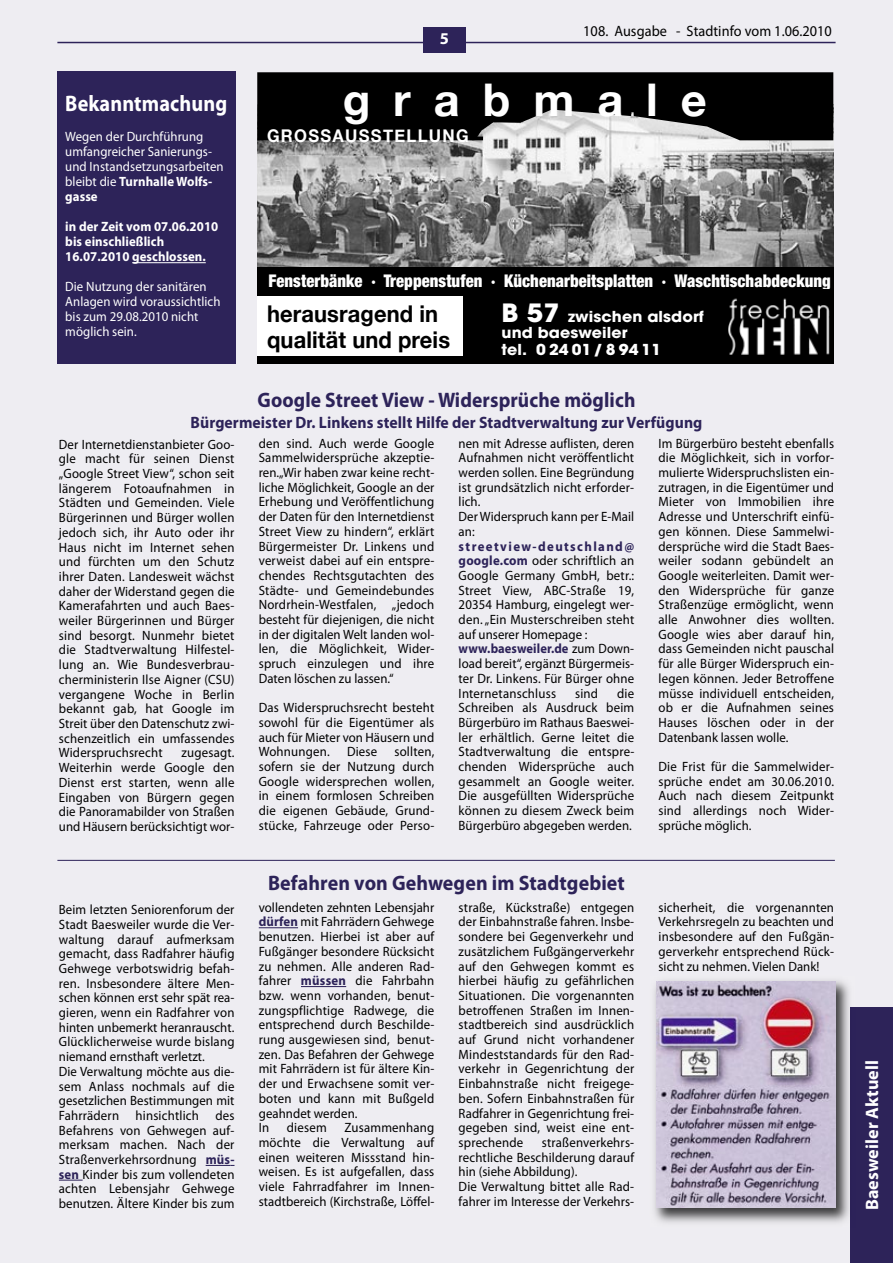
<style>
.page{position:relative;width:893px;height:1263px;background:#eeedf2}
.page>*{position:absolute;margin:0;border:0;box-sizing:border-box;transform-origin:0 0}
.t1{font:700 45px "Helvetica Neue";letter-spacing:.505em;color:#fff}
.t2{font:700 23.1px/26px "Helvetica Neue";letter-spacing:.005em;color:#000;scale:.95 1}
.t3{font:700 22.5px "Myriad Pro";letter-spacing:.005em;color:#fff;scale:.9 1}
.t4{font:700 21px "Myriad Pro";letter-spacing:.005em;color:#2d2359;scale:.93 1}
.t5{font:700 21px "Myriad Pro";letter-spacing:.005em;color:#2d2359;scale:.95 1}
.t6{font:700 18px "Myriad Pro";letter-spacing:.005em;color:#fff}
.t7{font:900 condensed 17.55px "Helvetica Neue";letter-spacing:.005em;color:#fff;scale:.95 1}
.t8{font:700 17.55px "Helvetica Neue";letter-spacing:.08em;color:#fff;scale:.95 1}
.t9{font:700 16.5px "Myriad Pro";letter-spacing:.005em;color:#2d2359;scale:.95 1}
.t10{font:700 16.5px "Myriad Pro";color:#fff}
.t11{font:700 15px/16.2px "Avant Garde";letter-spacing:.005em;color:#fff;scale:1.06 1}
.t12{font:15px "Myriad Pro";letter-spacing:.005em;color:#000;scale:.95 1}
.t13{font:13.5px/14.7px "Myriad Pro";letter-spacing:.015em;color:#000;text-align:justify;scale:.95 1}
.t14{font:13.5px/15px "Myriad Pro";letter-spacing:.005em;color:#fff;scale:.95 1}
.t15{font:700 13.5px/15px "Myriad Pro";letter-spacing:.005em;color:#fff;scale:.95 1}
.s1{font-weight:700}
.s2{font-size:25.05px}
.s3{font-weight:700;color:#2d2359}
</style>
<div class="page">
<div style="left:850px;top:1008px;width:43px;height:255px;background:#2d2359"></div>
<hr style="left:57px;top:42px;width:779px;height:1px;background:#2d2359">
<div style="left:423px;top:28px;width:43px;height:25px;background:#2d2359"></div>
<img style="left:257px;top:140px;width:576px;height:127px">
<svg style="left:257px;top:72px;width:576px;height:68px;background:#1f1f1f"></svg>
<div style="left:257px;top:267px;width:576px;height:97px;background:#000"></div>
<div style="left:257px;top:297px;width:205px;height:59px;background:#fff"></div>
<img style="left:728px;top:298px;width:102px;height:57px">
<div style="left:57px;top:72px;width:179px;height:292px;background:#2d2359"></div>
<hr style="left:132px;top:262px;width:74px;height:1px;background:#fff">
<svg style="left:206px;top:1165px;width:28px;height:1px"></svg>
<svg style="left:59px;top:1180px;width:24px;height:1px"></svg>
<hr style="left:259px;top:927px;width:39px;height:1px;background:#2d2359">
<hr style="left:301px;top:986px;width:45px;height:1px;background:#2d2359">
<img style="left:654px;top:980px;width:201px;height:243px">
<img style="left:850px;top:1008px;width:5px;height:215px">
<img style="left:657px;top:982px;width:179px;height:226px">
<hr style="left:57px;top:860px;width:778px;height:1px;background:#2d2359">
<h3 class="t3" style="left:65px;top:95px;width:181px">Bekanntmachung</h3>
<p class="t14" style="left:65px;top:130px;width:168px">Wegen der Durchführung umfangreicher Sanierungs&shy;und Instandsetzungsarbeiten bleibt die <span class="s1">Turnhalle Wolfs&shy;gasse</span></p>
<p class="t15" style="left:65px;top:220px;width:163px">in der Zeit vom 07.06.2010 bis einschließlich<br>16.07.2010 geschlossen.</p>
<p class="t14" style="left:65px;top:280px;width:165px">Die Nutzung der sanitären<br>Anlagen wird voraussichtlich bis zum 29.08.2010 nicht möglich sein.</p>
<p class="t10" style="left:440px;top:32px;width:11px">5</p>
<p class="t12" style="left:583px;top:26px;width:263px">108. Ausgabe - Stadtinfo vom 1.06.2010</p>
<h1 class="t1" style="left:343px;top:73px;width:366px">grabmale</h1>
<p class="t8" style="left:267px;top:124px;width:214px">GROSSAUSSTELLUNG</p>
<p class="t7" style="left:268px;top:274px;width:593px">Fensterbänke · Treppenstufen · Küchenarbeitsplatten · Waschtischabdeckung</p>
<h2 class="t2" style="left:267px;top:300px;width:194px">herausragend in qualität und preis</h2>
<p class="t11" style="left:501px;top:310px;width:192px"><span class="s2">B 57</span> zwischen alsdorf und baesweiler<br>tel. 0 24 01/ 8 94 11</p>
<h3 class="t4" style="left:258px;top:392px;width:408px">Google Street View - Widersprüche möglich</h3>
<p class="t9" style="left:191px;top:416px;width:540px">Bürgermeister Dr. Linkens stellt Hilfe der Stadtverwaltung zur Verfügung</p>
<p class="t13" style="left:259px;top:437px;width:186px">den sind. Auch werde Google Sammelwidersprüche akzeptie&shy;ren.„Wir haben zwar keine recht&shy;liche Möglichkeit, Google an der Erhebung und Veröffentlichung der Daten für den Internetdienst Street View zu hindern“, erklärt Bürgermeister Dr. Linkens und verweist dabei auf ein entspre&shy;chendes Rechtsgutachten des Städte- und Gemeindebundes Nordrhein-Westfalen, „jedoch besteht für diejenigen, die nicht in der digitalen Welt landen wol&shy;len, die Möglichkeit, Wider&shy;spruch einzulegen und ihre Daten löschen zu lassen.“</p>
<p class="t13" style="left:259px;top:701px;width:186px">Das Widerspruchsrecht besteht sowohl für die Eigentümer als auch für Mieter von Häusern und Wohnungen.</p>
<p class="t13" style="left:459px;top:437px;width:186px;text-align:left">nen mit Adresse auflisten, deren<br>Aufnahmen nicht veröffentlicht werden sollen. Eine Begründung ist grundsätzlich nicht erforder&shy;lich.<br>Der Widerspruch kann per E-Mail an:</p>
<p class="t13" style="left:459px;top:540px;width:186px;text-align:left"><span class="s3">streetview-deutschland@ google.com</span> oder schriftlich an<br>Google Germany GmbH, betr.:<br>Street View, ABC-Straße 19,<br>20354 Hamburg, eingelegt wer&shy;den. „Ein Musterschreiben steht auf unserer Homepage : <span class="s3">www.baesweiler.de</span> zum Down&shy;load bereit“, ergänzt Bürgermeis&shy;ter Dr. Linkens. Für Bürger ohne<br>Internetanschluss</p>
<p class="t13" style="left:658px;top:437px;width:186px">Im Bürgerbüro besteht ebenfalls die Möglichkeit, sich in vorfor&shy;mulierte Widerspruchslisten ein&shy;zutragen, in die Eigentümer und Mieter von Immobilien ihre Adresse und Unterschrift einfü&shy;gen können. Diese Sammelwi&shy;dersprüche wird die Stadt Baes&shy;weiler sodann gebündelt an Google weiterleiten. Damit wer&shy;den Widersprüche für ganze Straßenzüge ermöglicht, wenn alle Anwohner dies wollten.<br>Google wies aber darauf hin, dass Gemeinden nicht pauschal für alle Bürger Widerspruch ein&shy;legen können. Jeder Betroffene müsse individuell entscheiden, ob er die Aufnahmen seines Hauses löschen oder in der Datenbank lassen wolle.</p>
<p class="t13" style="left:658px;top:760px;width:186px">Die Frist für die Sammelwider&shy;sprüche endet am 30.06.2010.<br>Auch nach diesem Zeitpunkt sind allerdings noch Wider&shy;sprüche möglich.</p>
<p class="t13" style="left:59px;top:438px;width:186px">Der Internetdienstanbieter Goo&shy;gle macht für seinen Dienst „Google Street View“, schon seit längerem Fotoaufnahmen in Städten und Gemeinden. Viele Bürgerinnen und Bürger wollen jedoch sich, ihr Auto oder ihr Haus nicht im Internet sehen und fürchten um den Schutz ihrer Daten. Landesweit wächst daher der Widerstand gegen die Kamerafahrten und auch Baes&shy;weiler Bürgerinnen und Bürger sind besorgt. Nunmehr bietet die Stadtverwaltung Hilfestel&shy;lung an. Wie Bundesverbrau&shy;cherministerin Ilse Aigner (CSU) vergangene Woche in Berlin bekannt gab, hat Google im Streit über den Datenschutz zwi&shy;schenzeitlich ein umfassendes Widerspruchsrecht</p>
<p class="t13" style="left:459px;top:687px;width:186px;text-indent:159px">die Schreiben als Ausdruck beim Bürgerbüro im Rathaus Baeswei&shy;ler erhältlich. Gerne leitet die Stadtverwaltung die entspre&shy;chenden Widersprüche auch gesammelt an Google weiter.<br>Die ausgefüllten Widersprüche können zu diesem Zweck beim Bürgerbüro abgegeben werden.</p>
<p class="t13" style="left:575px;top:687px;width:26px">sind</p>
<p class="t13" style="left:259px;top:746px;width:186px;text-indent:136px">sollten, sofern sie der Nutzung durch Google widersprechen wollen, in einem formlosen Schreiben die eigenen Gebäude, Grund&shy;stücke, Fahrzeuge oder Perso-</p>
<p class="t13" style="left:347px;top:746px;width:33px">Diese</p>
<p class="t13" style="left:59px;top:747px;width:186px;text-indent:123px">zugesagt.<br>Weiterhin werde Google den Dienst erst starten, wenn alle Eingaben von Bürgern gegen die Panoramabilder von Straßen und Häusern berücksichtigt wor-</p>
<p class="t13" style="left:59px;top:903px;width:186px;text-align:left">Beim letzten Seniorenforum der<br>Stadt Baesweiler wurde die Ver&shy;waltung darauf aufmerksam gemacht, dass Radfahrer häufig<br>Gehwege verbotswidrig befah&shy;ren. Insbesondere ältere Men&shy;schen können erst sehr spät rea&shy;gieren, wenn ein Radfahrer von hinten unbemerkt heranrauscht.<br>Glücklicherweise wurde bislang niemand ernsthaft verletzt.<br>Die Verwaltung möchte aus die&shy;sem Anlass nochmals auf die gesetzlichen Bestimmungen mit<br>Fahrrädern hinsichtlich des<br>Befahrens von Gehwegen auf&shy;merksam machen. Nach der<br>Straßenverkehrsordnung <span class="s3">müs&shy;sen</span> Kinder bis zum vollendeten achten Lebensjahr Gehwege benutzen. Ältere Kinder bis zum</p>
<h3 class="t5" style="left:268px;top:875px;width:377px">Befahren von Gehwegen im Stadtgebiet</h3>
<p class="t13" style="left:259px;top:901px;width:186px;text-align:left">vollendeten zehnten Lebensjahr <span class="s3">dürfen</span> mit Fahrrädern Gehwege benutzen. Hierbei ist aber auf<br>Fußgänger besondere Rücksicht zu nehmen. Alle anderen Rad&shy;fahrer <span class="s3">müssen</span> die Fahrbahn bzw. wenn vorhanden, benut&shy;zungspflichtige Radwege, die entsprechend durch Beschilde&shy;rung ausgewiesen sind, benut&shy;zen. Das Befahren der Gehwege mit Fahrrädern ist für ältere Kin&shy;der und Erwachsene somit ver&shy;boten und kann mit Bußgeld geahndet werden.<br>In</p>
<p class="t13" style="left:259px;top:1121px;width:186px;text-indent:86px">Zusammenhang möchte die Verwaltung auf einen weiteren Missstand hin&shy;weisen. Es ist aufgefallen, dass viele Fahrradfahrer im Innen&shy;stadtbereich (Kirchstraße, Löffel-</p>
<p class="t13" style="left:287px;top:1121px;width:43px">diesem</p>
<p class="t13" style="left:459px;top:901px;width:186px">straße, Kückstraße) entgegen der Einbahnstraße fahren. Insbe&shy;sondere bei Gegenverkehr und zusätzlichem Fußgängerverkehr auf den Gehwegen kommt es hierbei häufig zu gefährlichen Situationen. Die vorgenannten betroffenen Straßen im Innen&shy;stadtbereich sind ausdrücklich auf Grund nicht vorhandener Mindeststandards für den Rad&shy;verkehr in Gegenrichtung der Einbahnstraße nicht freigege&shy;ben. Sofern Einbahnstraßen für Radfahrer in Gegenrichtung frei&shy;gegeben sind, weist eine ent&shy;sprechende</p>
<p class="t13" style="left:459px;top:1136px;width:186px;text-align:left;text-indent:83px">straßenverkehrs&shy;rechtliche Beschilderung darauf hin (siehe Abbildung).<br>Die Verwaltung bittet alle Rad&shy;fahrer im Interesse der Verkehrs-</p>
<p class="t13" style="left:658px;top:901px;width:186px">sicherheit, die vorgenannten Verkehrsregeln zu beachten und insbesondere auf den Fußgän&shy;gerverkehr entsprechend Rück&shy;sicht zu nehmen. Vielen Dank!</p>
<h3 class="t6" style="left:865px;top:1210px;width:152px;rotate:-90deg">Baesweiler Aktuell</h3>
</div>
